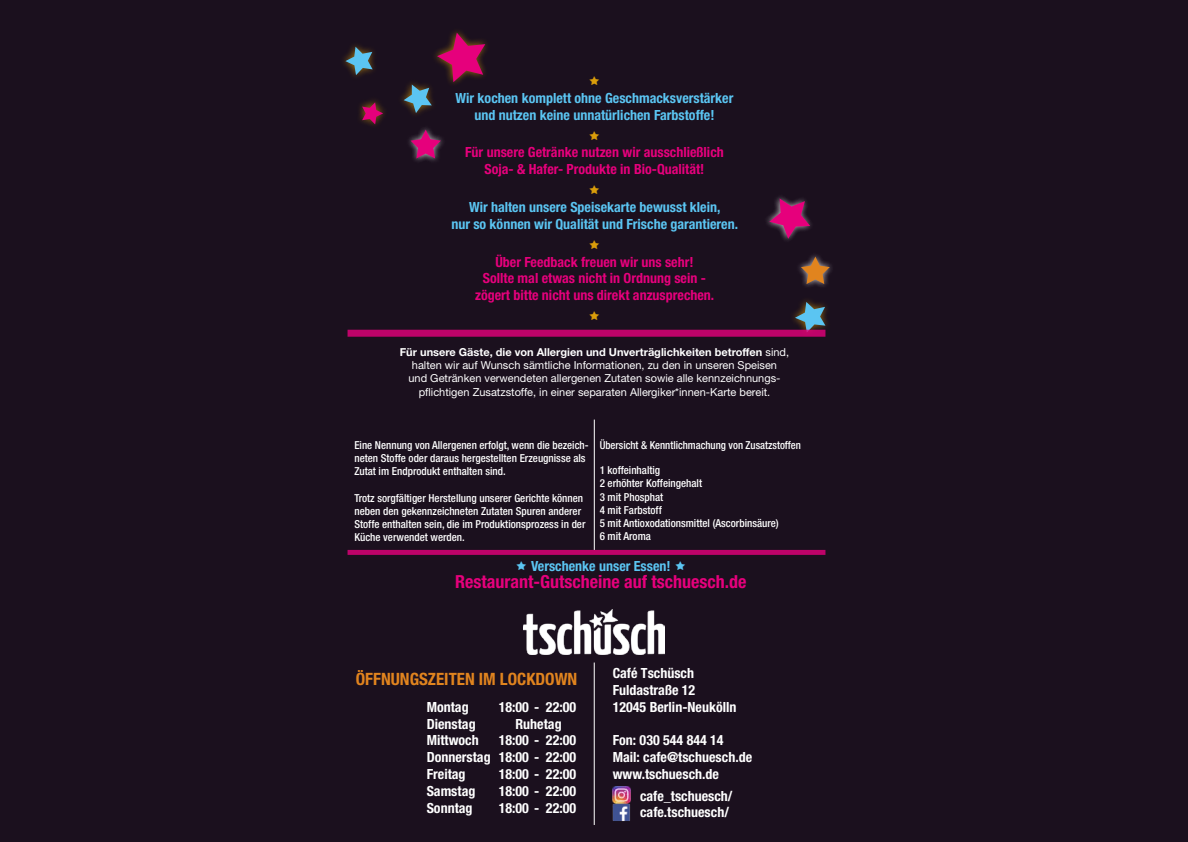
<style>
.page{position:relative;width:1188px;height:842px;background:#1b101e}
.page>*{position:absolute;margin:0;border:0;box-sizing:border-box;transform-origin:0 0}
.t1{font:700 condensed 18px "Helvetica Neue LT Std";color:#e6007c}
.t2{font:700 condensed 17px "Helvetica Neue LT Std";color:#e1841e}
.t3{font:700 condensed 14px/16.8px "Helvetica Neue LT Std";color:#fff}
.t4{font:700 condensed 14px/16.8px "Helvetica Neue LT Std";color:#5bc5f2;text-align:center}
.t5{font:700 condensed 14px/16.8px "Helvetica Neue LT Std";color:#e6007c;text-align:center}
.t6{font:500 condensed 11px/13.2px "Helvetica Neue LT Std";color:#fff}
.t7{font:11px/13.2px "Helvetica Neue LT Std";color:#fff;text-align:center}
.s1{font-weight:700}
</style>
<div class="page">
<svg style="left:767px;top:196px;width:45px;height:45px"></svg>
<div style="left:405px;top:124px;width:41px;height:40px;background:#fff;opacity:.75"></div>
<svg style="left:343px;top:31px;width:144px;height:127px"></svg>
<div style="left:795px;top:251px;width:40px;height:39px;background:#fff;opacity:.75"></div>
<svg style="left:782px;top:257px;width:53px;height:80px"></svg>
<img style="left:524px;top:610px;width:140px;height:44px">
<hr style="left:594px;top:662px;width:1px;height:163px;background:#fff">
<hr style="left:594px;top:420px;width:1px;height:130px;background:#fff">
<div style="left:347px;top:550px;width:478px;height:5px;background:#bd0369"></div>
<div style="left:347px;top:330px;width:478px;height:7px;background:#bd0369"></div>
<img style="left:612px;top:803px;width:18px;height:18px">
<img style="left:613px;top:786px;width:17px;height:17px">
<p class="t4" style="left:455px;top:89px;width:279px">Wir kochen komplett ohne Geschmacksverstärker und nutzen keine unnatürlichen Farbstoffe!</p>
<p class="t5" style="left:465px;top:144px;width:260px">Für unsere Getränke nutzen wir ausschließlich<br>Soja- &amp; Hafer- Produkte in Bio-Qualität!</p>
<p class="t4" style="left:451px;top:198px;width:288px">Wir halten unsere Speisekarte bewusst klein,<br>nur so können wir Qualität und Frische garantieren.</p>
<p class="t5" style="left:475px;top:253px;width:241px">Über Feedback freuen wir uns sehr!<br>Sollte mal etwas nicht in Ordnung sein - zögert bitte nicht uns direkt anzusprechen.</p>
<p class="t7" style="left:400px;top:345px;width:391px"><span class="s1">Für unsere Gäste, die von Allergien und Unverträglichkeiten betroffen</span> sind, halten wir auf Wunsch sämtliche Informationen, zu den in unseren Speisen<br>und Getränken verwendeten allergenen Zutaten sowie alle kennzeichnungs&shy;pflichtigen Zusatzstoffe, in einer separaten Allergiker*innen-Karte bereit.</p>
<p class="t6" style="left:354px;top:438px;width:236px">Eine Nennung von Allergenen erfolgt, wenn die bezeich&shy;neten Stoffe oder daraus hergestellten Erzeugnisse als<br>Zutat im Endprodukt enthalten sind.</p>
<p class="t6" style="left:354px;top:491px;width:233px">Trotz sorgfältiger Herstellung unserer Gerichte können neben den gekennzeichneten Zutaten Spuren anderer Stoffe enthalten sein, die im Produktionsprozess in der Küche verwendet werden.</p>
<p class="t6" style="left:600px;top:438px;width:203px">Übersicht &amp; Kenntlichmachung von Zusatzstoffen</p>
<p class="t6" style="left:600px;top:463px;width:181px">1 koffeinhaltig<br>2 erhöhter Koffeingehalt<br>3 mit Phosphat<br>4 mit Farbstoff<br>5 mit Antioxodationsmittel (Ascorbinsäure)<br>6 mit Aroma</p>
<p class="t4" style="left:531px;top:557px;width:141px">Verschenke unser Essen!</p>
<h1 class="t1" style="left:455px;top:571px;width:293px">Restaurant-Gutscheine auf tschuesch.de</h1>
<h2 class="t2" style="left:356px;top:669px;width:19px">Öffnungszeiten</h2>
<h2 class="t2" style="left:479px;top:669px;width:40px">im Lockdown</h2>
<p class="t3" style="left:427px;top:698px;width:43px">Montag</p>
<p class="t3" style="left:499px;top:698px;width:79px">18:00 - 22:00</p>
<p class="t3" style="left:427px;top:715px;width:50px">Dienstag</p>
<p class="t3" style="left:515px;top:715px;width:48px">Ruhetag</p>
<p class="t3" style="left:427px;top:732px;width:54px">Mittwoch</p>
<p class="t3" style="left:427px;top:732px;width:151px;text-align:justify;text-indent:72px">18:00 - 22:00<br>Donnerstag 18:00 - 22:00<br>Freitag</p>
<p class="t3" style="left:499px;top:765px;width:79px">18:00 - 22:00</p>
<p class="t3" style="left:427px;top:782px;width:50px">Samstag</p>
<p class="t3" style="left:499px;top:782px;width:79px">18:00 - 22:00</p>
<p class="t3" style="left:427px;top:799px;width:47px">Sonntag</p>
<p class="t3" style="left:499px;top:799px;width:79px">18:00 - 22:00</p>
<p class="t3" style="left:613px;top:664px;width:125px">Café Tschüsch<br>Fuldastraße 12<br>12045 Berlin-Neukölln</p>
<p class="t3" style="left:613px;top:732px;width:141px">Fon: 030 544 844 14<br>Mail: cafe@tschuesch.de www.tschuesch.de</p>
<p class="t3" style="left:640px;top:787px;width:94px">cafe_tschuesch/ cafe.tschuesch/</p>
</div>
